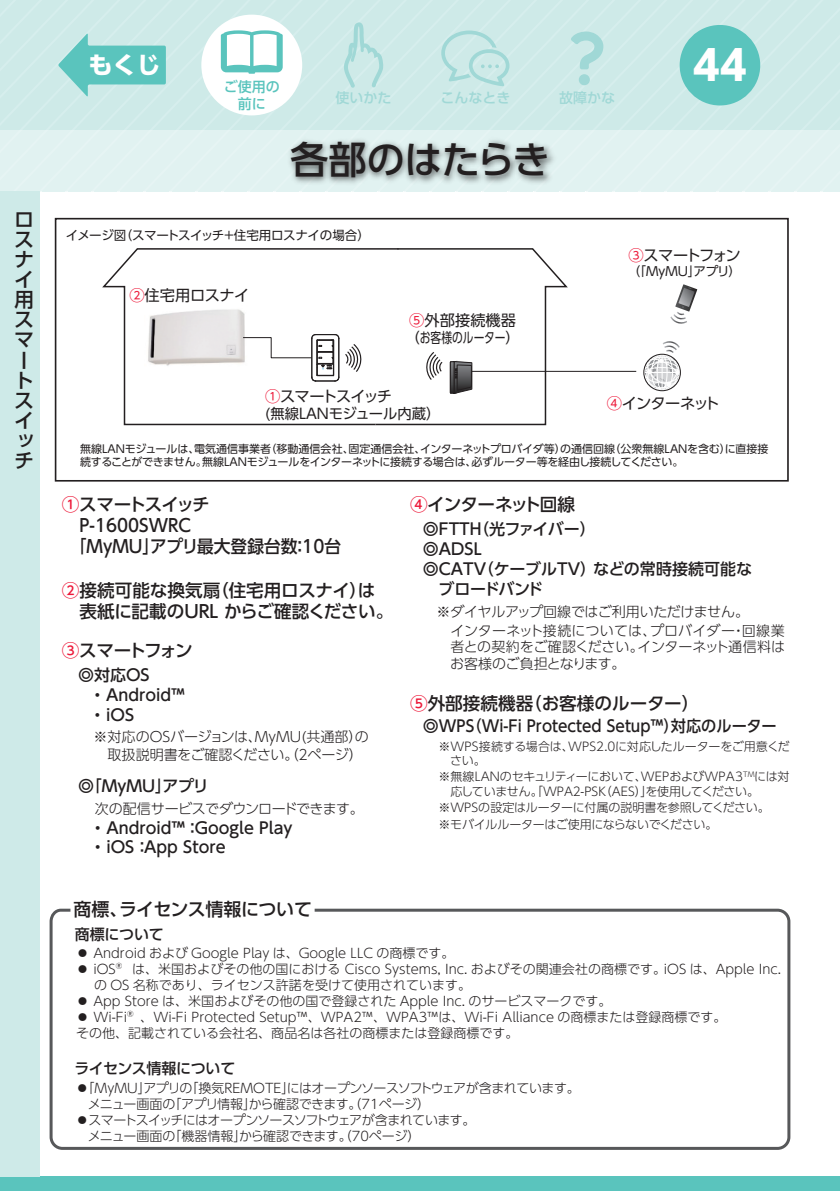
<style>
.page{position:relative;width:840px;height:1191px;background:#fff}
.page>*{position:absolute;margin:0;border:0;box-sizing:border-box;transform-origin:0 0}
.t1{font:700 41px "UD Shin Go Pro";color:#fff}
.t2{font:500 38px "UD Shin Go Pro";letter-spacing:-.015em;color:#231f20}
.t3{font:700 24px "UD Shin Go Pro";color:#fff}
.t4{font:500 20px/20px "UD Shin Go Pro";color:#231f20}
.t5{font:500 18px "UD Shin Go Pro";letter-spacing:-.025em;color:#231f20}
.t6{font:500 17.6px/21.2px "UD Shin Go Pro";color:#231f20}
.t7{font:500 17.6px "UD Shin Go Pro";color:#231f20;scale:.95 1}
.t8{font:500 17.6px "UD Shin Go Pro";letter-spacing:-.055em;color:#231f20}
.t9{font:500 17.6px "UD Shin Go Pro";letter-spacing:-.065em;color:#231f20}
.t10{font:500 17.6px "UD Shin Go Pro";letter-spacing:-.105em;color:#231f20}
.t11{font:500 16px/20px "UD Shin Go Pro";color:#231f20}
.t12{font:15.2px "UD Shin Go Pro";letter-spacing:-.07em;color:#231f20}
.t13{font:15.2px "UD Shin Go Pro";letter-spacing:-.03em;color:#231f20}
.t14{font:15.2px "UD Shin Go Pro";letter-spacing:-.115em;color:#231f20}
.t15{font:15.2px "UD Shin Go Pro";letter-spacing:-.06em;color:#231f20}
.t16{font:15.2px "UD Shin Go Pro";color:#231f20}
.t17{font:500 15px "UD Shin Go Pro";letter-spacing:-.025em;color:#231f20}
.t18{font:14.4px "UD Shin Go Pro";color:#231f20}
.t19{font:300 14px/18.8px "UD Shin Go Pro";letter-spacing:-.015em;color:#231f20}
.t20{font:300 14px "UD Shin Go Pro";letter-spacing:-.045em;color:#231f20}
.t21{font:500 14px "UD Shin Go Pro";color:#a0d8d6}
.t22{font:500 14px "UD Shin Go Pro";color:#5ac4bd}
.t23{font:300 13px/16px "UD Shin Go Pro";color:#231f20}
.t24{font:300 13px/16px "UD Shin Go Pro";letter-spacing:-.035em;color:#231f20}
.t25{font:300 13px/16px "UD Shin Go Pro";letter-spacing:-.045em;color:#231f20}
.t26{font:12.6px "UD Shin Go Pro";letter-spacing:-.035em;color:#231f20}
.t27{font:300 12px/14.4px "UD Shin Go Pro";letter-spacing:-.02em;color:#231f20}
.t28{font:11px/13.2px "UD Shin Go Pro";letter-spacing:-.015em;color:#231f20}
.s1{color:#ed1a3a}
</style>
<div class="page">
<div style="left:0;top:1176px;width:839px;height:15px;background:#5ac4bd"></div>
<div style="left:0;top:192px;width:40px;height:984px;background:#ceeae8"></div>
<svg style="left:0;top:0;width:839px;height:192px;background:#cceae8"></svg>
<div style="left:578px;top:74px;width:11px;height:11px;background:#a0d8d6;border-radius:50%"></div>
<img style="left:281px;top:132px;width:280px;height:60px">
<svg style="left:102px;top:248px;width:272px;height:178px"></svg>
<hr style="left:467px;top:371px;width:169px;height:1px;background:#231f20">
<div style="left:55px;top:218px;width:733px;height:263px;border:2px solid #231f20"></div>
<svg style="left:374px;top:248px;width:195px;height:178px"></svg>
<svg style="left:643px;top:341px;width:38px;height:50px"></svg>
<svg style="left:670px;top:284px;width:27px;height:40px"></svg>
<img style="left:144px;top:306px;width:104px;height:63px">
<svg style="left:242px;top:334px;width:121px;height:48px"></svg>
<img style="left:314px;top:351px;width:23px;height:28px">
<svg style="left:49px;top:908px;width:742px;height:242px"></svg>
<h3 class="t4" style="left:14px;top:209px;width:20px">ロスナイ用スマートスイッチ</h3>
<h3 class="t3" style="left:88px;top:45px;width:73px">もくじ</h3>
<p class="t22" style="left:224px;top:75px;width:57px">ご使用の</p>
<p class="t22" style="left:238px;top:92px;width:29px">前に</p>
<p class="t21" style="left:335px;top:87px;width:57px">使いかた</p>
<p class="t21" style="left:440px;top:87px;width:71px">こんなとき</p>
<p class="t21" style="left:559px;top:87px;width:57px">故障かな</p>
<h2 class="t2" style="left:290px;top:129px;width:261px">各部のはたらき</h2>
<h1 class="t1" style="left:692px;top:32px;width:56px">44</h1>
<p class="t26" style="left:66px;top:225px;width:305px">イメージ図（スマートスイッチ＋住宅用ロスナイの場合）</p>
<p class="t13" style="left:129px;top:283px;width:121px"><span class="s1">②</span>住宅用ロスナイ</p>
<p class="t16" style="left:409px;top:308px;width:108px"><span class="s1">⑤</span>外部接続機器</p>
<p class="t18" style="left:405px;top:326px;width:116px">（お客様のルーター）</p>
<p class="t14" style="left:628px;top:242px;width:114px"><span class="s1">③</span>スマートフォン</p>
<p class="t26" style="left:627px;top:260px;width:115px">（「MyMU」アプリ）</p>
<p class="t12" style="left:265px;top:384px;width:129px"><span class="s1">①</span>スマートスイッチ</p>
<p class="t18" style="left:265px;top:402px;width:177px">(無線LANモジュール内蔵）</p>
<p class="t15" style="left:606px;top:390px;width:114px"><span class="s1">④</span>インターネット</p>
<p class="t28" style="left:80px;top:442px;width:689px">無線LANモジュールは、電気通信事業者（移動通信会社、固定通信会社、インターネットプロバイダ等）の通信回線（公衆無線LANを含む）に直接接続することができません。無線LANモジュールをインターネットに接続する場合は、必ずルーター等を経由し接続してください。</p>
<h3 class="t9" style="left:62px;top:490px;width:149px"><span class="s1">①</span>スマートスイッチ</h3>
<h3 class="t7" style="left:79px;top:511px;width:119px">P-1600SWRC</h3>
<h3 class="t7" style="left:62px;top:532px;width:295px">　「MyMU」アプリ最大登録台数：10台</h3>
<h3 class="t6" style="left:62px;top:579px;width:333px"><span class="s1">②</span>接続可能な換気扇（住宅用ロスナイ）は　表紙に記載のURL からご確認ください。</h3>
<h3 class="t10" style="left:62px;top:636px;width:132px"><span class="s1">③</span>スマートフォン</h3>
<p class="t11" style="left:78px;top:664px;width:108px">◎対応OS<br>　・ Android™　・ iOS</p>
<p class="t19" style="left:94px;top:726px;width:277px">※対応のOSバージョンは、MyMU(共通部）の　取扱説明書をご確認ください。（２ページ）</p>
<p class="t11" style="left:78px;top:776px;width:132px">◎「MyMU」アプリ</p>
<p class="t20" style="left:95px;top:797px;width:270px">次の配信サービスでダウンロードできます。</p>
<p class="t11" style="left:90px;top:818px;width:204px;line-height:19.2px">・ Android™ ：Google Play・ iOS ：App Store</p>
<h3 class="t8" style="left:410px;top:490px;width:166px"><span class="s1">④</span>インターネット回線</h3>
<p class="t11" style="left:422px;top:518px;width:330px">◎FTTH（光ファイバー）<br>◎ADSL<br>◎CATV（ケーブルTV）などの常時接続可能な　ブロードバンド</p>
<p class="t19" style="left:436px;top:601px;width:350px">※ダイヤルアップ回線ではご利用いただけません。<br>　インターネット接続については、プロバイダー・回線業</p>
<p class="t19" style="left:450px;top:638px;width:336px;line-height:16.8px">者との契約をご確認ください。インターネット通信料はお客様のご負担となります。</p>
<h3 class="t6" style="left:410px;top:692px;width:291px"><span class="s1">⑤</span>外部接続機器（お客様のルーター）</h3>
<p class="t11" style="left:422px;top:715px;width:355px">◎WPS（Wi-Fi Protected Setup™）対応のルーター</p>
<p class="t27" style="left:450px;top:738px;width:341px;text-indent:-12px">※WPS接続する場合は、WPS2.0に対応したルーターをご用意ください。</p>
<p class="t27" style="left:450px;top:769px;width:340px;text-indent:-12px">※無線LANのセキュリティーにおいて、WEPおよびWPA3<sup>TM</sup>には対応していません。「WPA２-PSK（AES）」を使用してください。</p>
<p class="t27" style="left:438px;top:799px;width:333px;line-height:16.4px">※WPSの設定はルーターに付属の説明書を参照してください。※モバイルルーターはご使用にならないでください。</p>
<h3 class="t5" style="left:74px;top:894px;width:240px">商標、ライセンス情報について</h3>
<p class="t23" style="left:76px;top:944px;width:379px">● Android および Google Play は、Google LLC の商標です。</p>
<p class="t23" style="left:94px;top:960px;width:688px;text-indent:-18px">● iOS® は、米国およびその他の国における Cisco Systems, Inc. およびその関連会社の商標です。iOS は、Apple Inc.の OS 名称であり、ライセンス許諾を受けて使用されています。</p>
<p class="t23" style="left:76px;top:992px;width:536px">● App Store は、米国およびその他の国で登録された Apple Inc. のサービスマークです。</p>
<p class="t23" style="left:76px;top:1008px;width:651px">● Wi-Fi®、Wi-Fi Protected Setup™、WPA2™、WPA3™は、Wi-Fi Alliance の商標または登録商標です。その他、記載されている会社名、商品名は各社の商標または登録商標です。</p>
<p class="t17" style="left:75px;top:922px;width:90px">商標について</p>
<p class="t17" style="left:75px;top:1055px;width:162px">ライセンス情報について</p>
<p class="t24" style="left:76px;top:1079px;width:505px">●「MyMU」アプリの「換気REMOTE」にはオープンソースソフトウェアが含まれています。　メニュー画面の「アプリ情報」から確認できます。（71ページ）</p>
<p class="t25" style="left:76px;top:1111px;width:401px">●スマートスイッチにはオープンソースソフトウェアが含まれています。　メニュー画面の「機器情報」から確認できます。（70ページ）</p>
</div>
